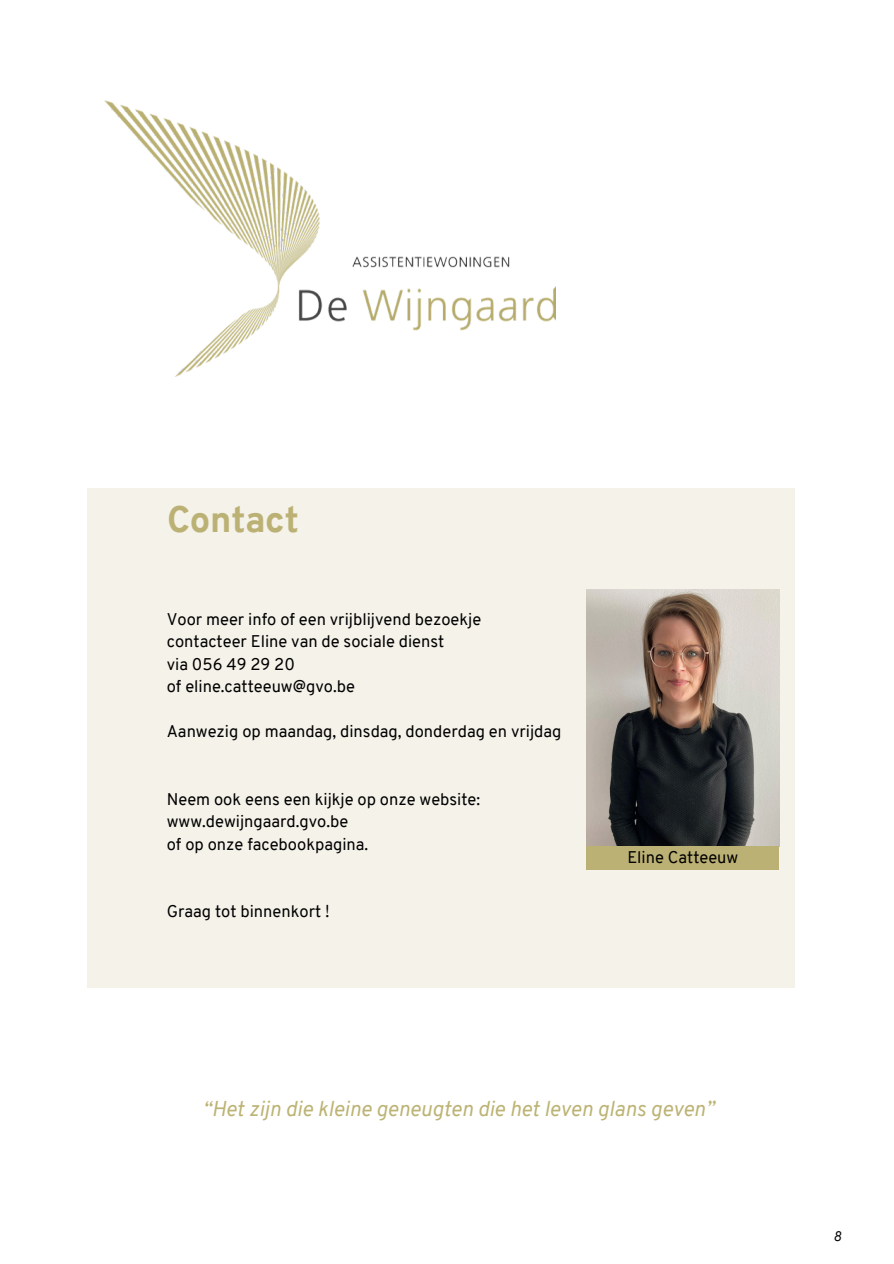
<style>
.page{position:relative;width:894px;height:1264px;background:#fff}
.page>*{position:absolute;margin:0;border:0;box-sizing:border-box;transform-origin:0 0}
.t1{font:800 36px "Overpass";letter-spacing:-.005em;color:#bcb175}
.t2{font:italic 21px "Overpass";color:#bcb374}
.t3{font:16.5px "Overpass";color:#000}
.t4{font:italic 13.5px "Overpass";color:#000}
</style>
<div class="page">
<img style="left:104px;top:101px;width:452px;height:276px">
<div style="left:87px;top:488px;width:707px;height:499px;background:#f4f2e9"></div>
<img style="left:586px;top:589px;width:193px;height:257px">
<div style="left:586px;top:846px;width:193px;height:23px;background:#bcb175"></div>
<h1 class="t1" style="left:167px;top:505px;width:133px">Contact</h1>
<p class="t3" style="left:167px;top:612px;width:316px">Voor meer info of een vrijblijvend bezoekje</p>
<p class="t3" style="left:167px;top:634px;width:279px">contacteer Eline van de sociale dienst</p>
<p class="t3" style="left:167px;top:657px;width:130px">via 056 49 29 20</p>
<p class="t3" style="left:167px;top:679px;width:190px">of eline.catteeuw@gvo.be</p>
<p class="t3" style="left:167px;top:724px;width:396px">Aanwezig op maandag, dinsdag, donderdag en vrijdag</p>
<p class="t3" style="left:167px;top:792px;width:315px">Neem ook eens een kijkje op onze website:</p>
<p class="t3" style="left:167px;top:814px;width:183px">www.dewijngaard.gvo.be</p>
<p class="t3" style="left:167px;top:837px;width:203px">of op onze facebookpagina.</p>
<p class="t3" style="left:167px;top:904px;width:164px">Graag tot binnenkort !</p>
<p class="t3" style="left:627px;top:851px;width:112px">Eline Catteeuw</p>
<p class="t2" style="left:203px;top:1100px;width:512px">“Het zijn die kleine geneugten die het leven glans geven”</p>
<h2 class="t4" style="left:833px;top:1230px;width:9px">8</h2>
</div>
